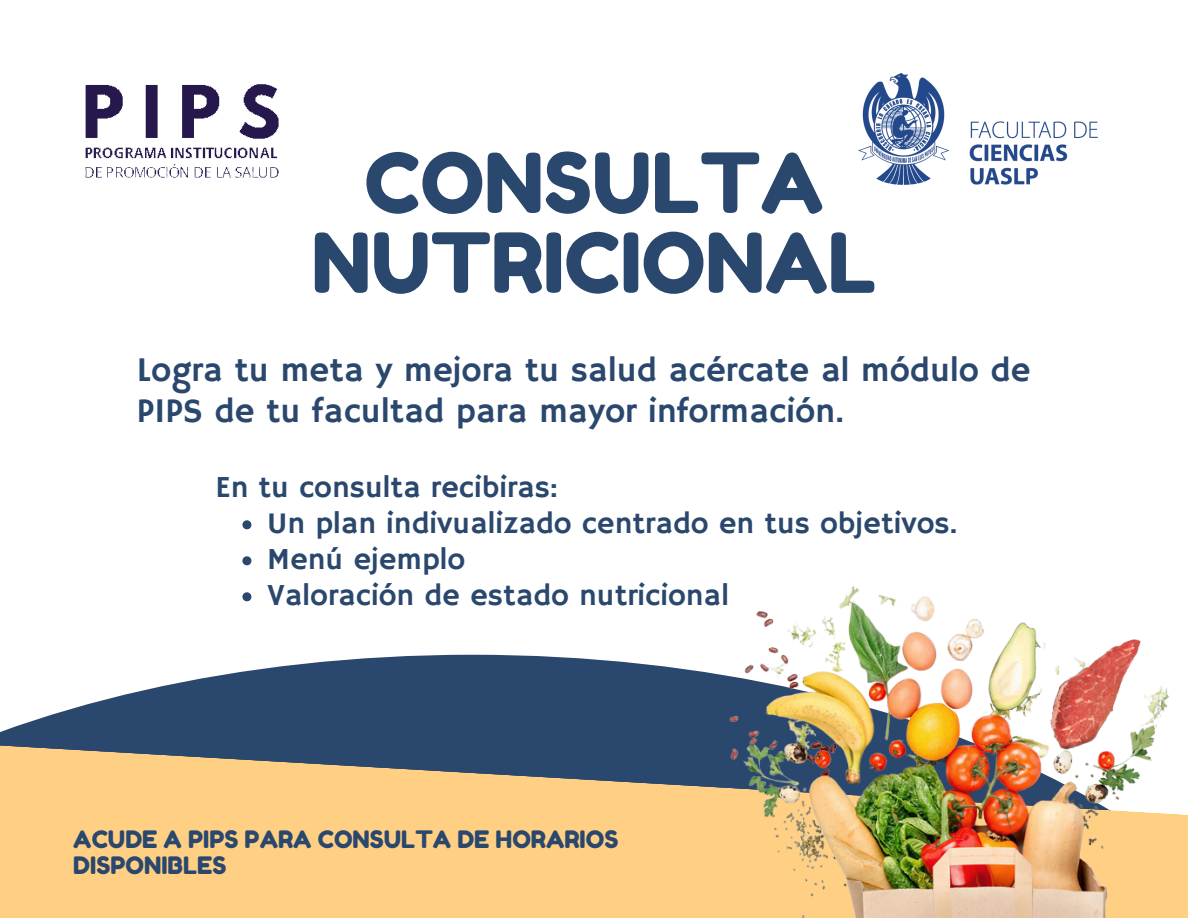
<style>
.page{position:relative;width:1188px;height:918px;background:#fff}
.page>*{position:absolute;margin:0;border:0;box-sizing:border-box;transform-origin:0 0}
.t1{font:82.5px/79.8px "Fredoka One";color:#2a476d;text-align:center}
.t2{font:34.5px/40.5px "Hammersmith One";color:#2a476d}
.t3{font:30.45px "Hammersmith One";color:#2a476d}
.t4{font:24px/25.8px "Fredoka One";color:#2a476d}
</style>
<div class="page">
<svg style="left:0;top:655px;width:707px;height:85px;fill:#2a476d"></svg>
<svg style="left:0;top:740px;width:707px;height:178px;background:#dfba80"></svg>
<img style="left:85px;top:84px;width:194px;height:94px">
<img style="left:707px;top:586px;width:481px;height:332px">
<img style="left:859px;top:74px;width:238px;height:110px">
<svg style="left:242px;top:520px;width:9px;height:9px"></svg>
<svg style="left:242px;top:556px;width:9px;height:9px"></svg>
<svg style="left:242px;top:592px;width:9px;height:9px"></svg>
<p class="t1" style="left:312px;top:143px;width:566px">CONSULTA<br>NUTRICIONAL</p>
<p class="t2" style="left:137px;top:351px;width:895px">Logra tu meta y mejora tu salud acércate al módulo de<br>PIPS de tu facultad para mayor información.</p>
<p class="t3" style="left:215px;top:469px;width:344px">En tu consulta recibiras:</p>
<p class="t3" style="left:267px;top:505px;width:692px">Un plan indivualizado centrado en tus objetivos.</p>
<p class="t3" style="left:267px;top:541px;width:199px">Menú ejemplo</p>
<p class="t3" style="left:267px;top:577px;width:463px">Valoración de estado nutricional</p>
<p class="t4" style="left:73px;top:826px;width:547px">ACUDE A PIPS PARA CONSULTA DE HORARIOS<br>DISPONIBLES</p>
</div>
